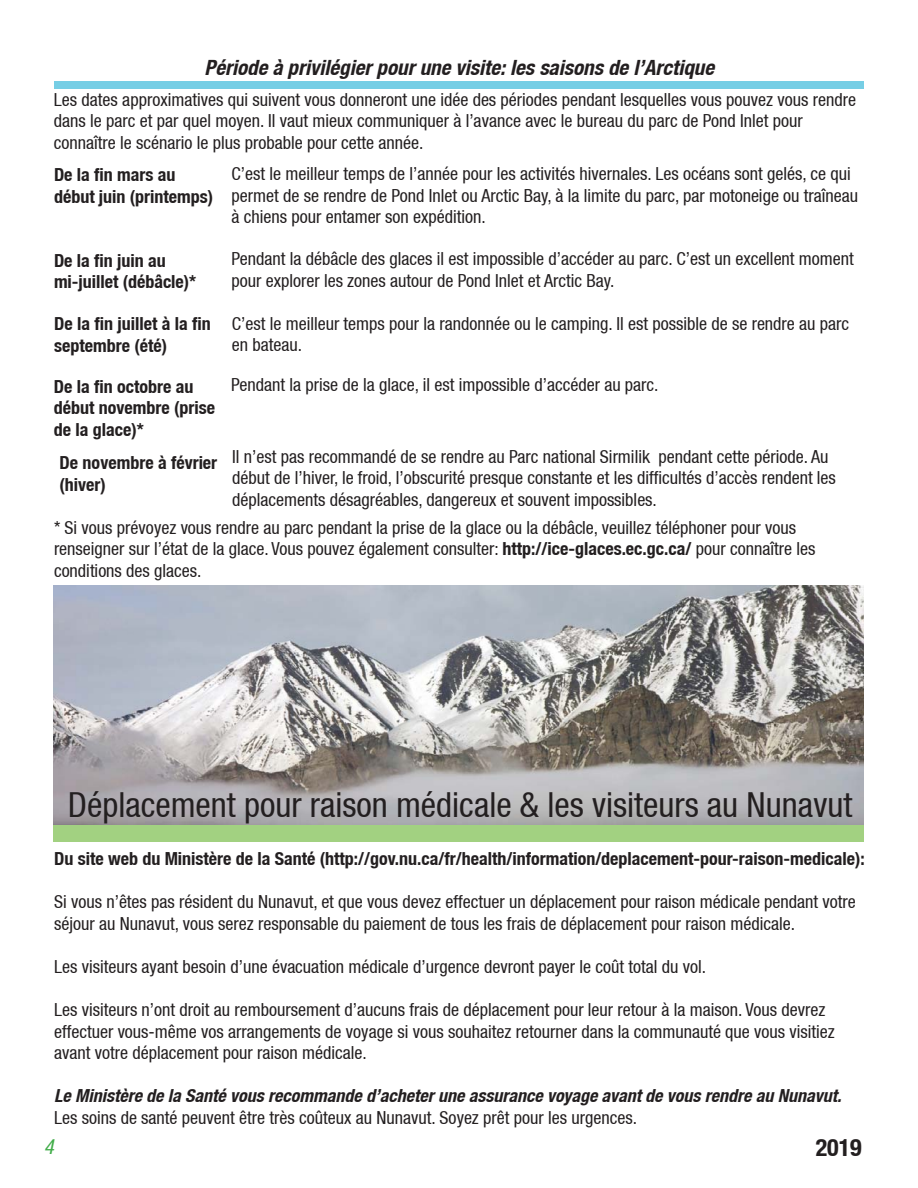
<style>
.page{position:relative;width:918px;height:1188px;background:#fff}
.page>*{position:absolute;margin:0;border:0;box-sizing:border-box;transform-origin:0 0}
.t1{font:34.5px "Helvetica Neue Condensed";color:#231f20}
.t2{font:700 condensed 24px "Helvetica Neue";color:#231f20}
.t3{font:italic 700 condensed 21px "Helvetica Neue";color:#231f20}
.t4{font:italic condensed 21px "Helvetica Neue";color:#41ad49}
.t5{font:18px/21.6px "Helvetica Neue Condensed";color:#231f20}
.t6{font:700 condensed 18px/21.6px "Helvetica Neue";color:#231f20}
.t7{font:italic 700 condensed 18px "Helvetica Neue";color:#231f20}
.s1{font-family:"Helvetica Neue";font-weight:700;font-stretch:condensed}
</style>
<div class="page">
<div style="left:54px;top:81px;width:810px;height:8px;background:#76cee5"></div>
<img style="left:53px;top:586px;width:810px;height:238px">
<div style="left:53px;top:825px;width:810px;height:16px;background:#a2d181"></div>
<p class="t3" style="left:204px;top:55px;width:511px">Période à privilégier pour une visite: les saisons de l’Arctique</p>
<p class="t5" style="left:54px;top:88px;width:804px">Les dates approximatives qui suivent vous donneront une idée des périodes pendant lesquelles vous pouvez vous rendre dans le parc et par quel moyen. Il vaut mieux communiquer à l’avance avec le bureau du parc de Pond Inlet pour connaître le scénario le plus probable pour cette année.</p>
<p class="t6" style="left:54px;top:164px;width:161px">De la fin mars au début juin (printemps)</p>
<p class="t5" style="left:231px;top:163px;width:628px">C’est le meilleur temps de l’année pour les activités hivernales. Les océans sont gelés, ce qui permet de se rendre de Pond Inlet ou Arctic Bay, à la limite du parc, par motoneige ou traîneau à chiens pour entamer son expédition.</p>
<p class="t6" style="left:54px;top:249px;width:144px">De la fin juin au mi-juillet (débâcle)*</p>
<p class="t5" style="left:231px;top:248px;width:624px">Pendant la débâcle des glaces il est impossible d’accéder au parc. C’est un excellent moment pour explorer les zones autour de Pond Inlet et Arctic Bay.</p>
<p class="t6" style="left:54px;top:313px;width:158px">De la fin juillet à la fin septembre (été)</p>
<p class="t5" style="left:232px;top:312px;width:619px">C’est le meilleur temps pour la randonnée ou le camping. Il est possible de se rendre au parc en bateau.</p>
<p class="t6" style="left:54px;top:375px;width:163px">De la fin octobre au début novembre (prise de la glace)*</p>
<p class="t5" style="left:231px;top:374px;width:429px">Pendant la prise de la glace, il est impossible d’accéder au parc.</p>
<p class="t6" style="left:60px;top:452px;width:159px">De novembre à février (hiver)</p>
<p class="t5" style="left:232px;top:445px;width:605px">Il n’est pas recommandé de se rendre au Parc national Sirmilik pendant cette période. Au début de l’hiver, le froid, l’obscurité presque constante et les difficultés d’accès rendent les déplacements désagréables, dangereux et souvent impossibles.</p>
<p class="t5" style="left:54px;top:516px;width:763px">* Si vous prévoyez vous rendre au parc pendant la prise de la glace ou la débâcle, veuillez téléphoner pour vous renseigner sur l’état de la glace. Vous pouvez également consulter: <span class="s1">http://ice-glaces.ec.gc.ca/</span> pour connaître les conditions des glaces.</p>
<h1 class="t1" style="left:68px;top:785px;width:786px">Déplacement pour raison médicale &amp; les visiteurs au Nunavut</h1>
<p class="t6" style="left:54px;top:847px;width:812px">Du site web du Ministère de la Santé (http://gov.nu.ca/fr/health/information/deplacement-pour-raison-medicale):</p>
<p class="t5" style="left:54px;top:891px;width:803px">Si vous n’êtes pas résident du Nunavut, et que vous devez effectuer un déplacement pour raison médicale pendant votre séjour au Nunavut, vous serez responsable du paiement de tous les frais de déplacement pour raison médicale.</p>
<p class="t5" style="left:54px;top:956px;width:654px">Les visiteurs ayant besoin d’une évacuation médicale d’urgence devront payer le coût total du vol.</p>
<p class="t5" style="left:54px;top:999px;width:782px">Les visiteurs n’ont droit au remboursement d’aucuns frais de déplacement pour leur retour à la maison. Vous devrez effectuer vous-même vos arrangements de voyage si vous souhaitez retourner dans la communauté que vous visitiez avant votre déplacement pour raison médicale.</p>
<p class="t7" style="left:54px;top:1085px;width:789px">Le Ministère de la Santé vous recommande d’acheter une assurance voyage avant de vous rendre au Nunavut.</p>
<p class="t5" style="left:54px;top:1107px;width:585px">Les soins de santé peuvent être très coûteux au Nunavut. Soyez prêt pour les urgences.</p>
<p class="t4" style="left:44px;top:1134px;width:12px">4</p>
<h2 class="t2" style="left:816px;top:1133px;width:48px">2019</h2>
</div>
